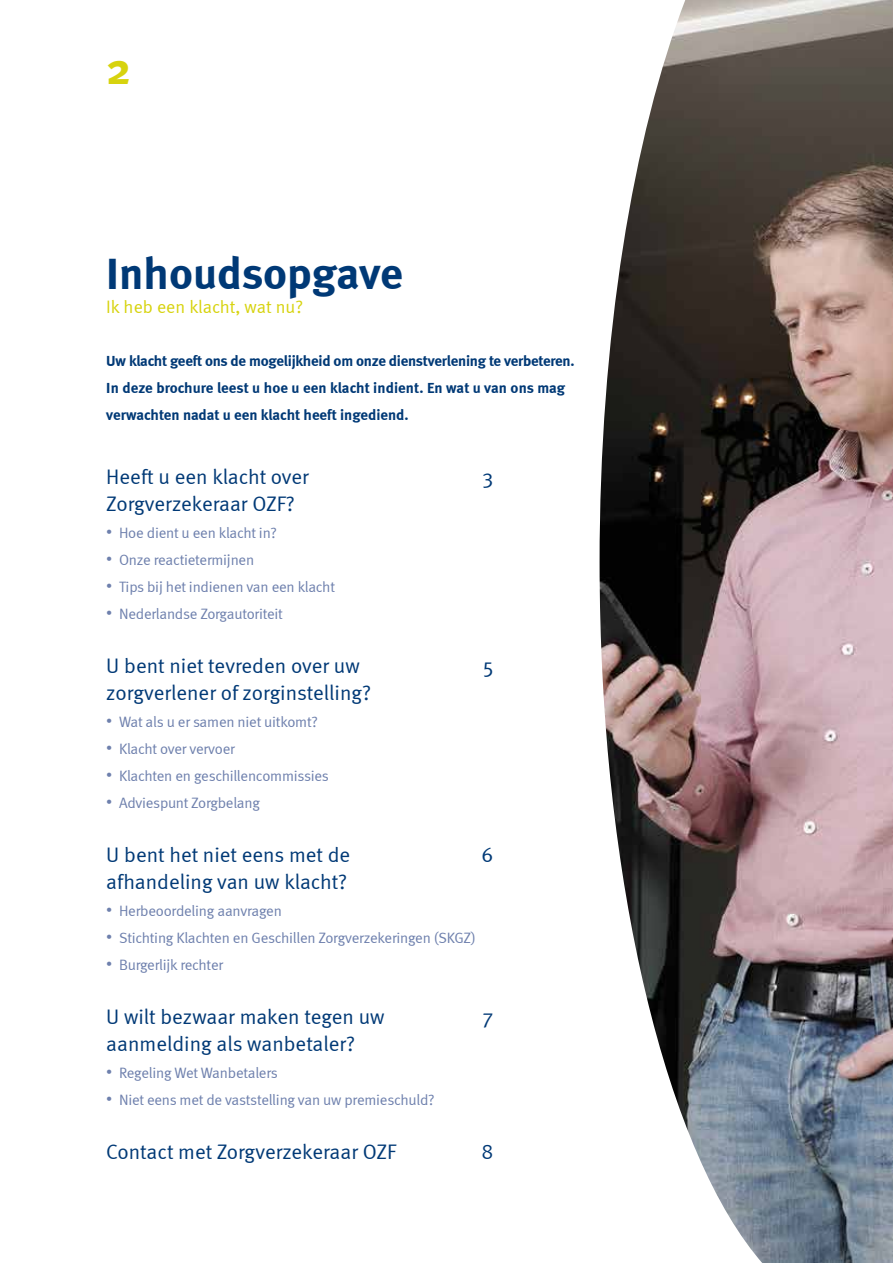
<style>
.page{position:relative;width:893px;height:1263px;background:#fff}
.page>*{position:absolute;margin:0;border:0;box-sizing:border-box;transform-origin:0 0}
.t1{font:700 45px "Meta";color:#003976}
.t2{font:700 45px "Meta";color:#d7d30e}
.t3{font:21px "Meta Normal";color:#003976}
.t4{font:18px "Meta Normal";color:#d7d30e}
.t5{font:15px "Meta Normal";letter-spacing:-.015em;color:#6e80ad}
.t6{font:700 15px/27px "Meta";letter-spacing:-.01em;color:#003976}
.s1{font-size:12px}
</style>
<div class="page">
<img style="left:600px;top:0;width:293px;height:1263px">
<h1 class="t2" style="left:106px;top:42px;width:27px">2</h1>
<h1 class="t1" style="left:106px;top:246px;width:298px">Inhoudsopgave</h1>
<p class="t4" style="left:106px;top:296px;width:198px">Ik heb een klacht, wat nu?</p>
<p class="t6" style="left:106px;top:347px;width:470px">Uw klacht geeft ons de mogelijkheid om onze dienstverlening te verbeteren.<br>In deze brochure leest u hoe u een klacht indient. En wat u van ons mag verwachten nadat u een klacht heeft ingediend.</p>
<h2 class="t3" style="left:106px;top:464px;width:204px">Heeft u een klacht over</h2>
<h2 class="t3" style="left:482px;top:464px;width:12px">3</h2>
<h2 class="t3" style="left:106px;top:491px;width:190px">Zorgverzekeraar OZF?</h2>
<p class="t5" style="left:106px;top:524px;width:172px"><span class="s1">•</span> Hoe dient u een klacht in?</p>
<p class="t5" style="left:106px;top:551px;width:149px"><span class="s1">•</span> Onze reactietermijnen</p>
<p class="t5" style="left:106px;top:578px;width:230px"><span class="s1">•</span> Tips bij het indienen van een klacht</p>
<p class="t5" style="left:106px;top:605px;width:178px"><span class="s1">•</span> Nederlandse Zorgautoriteit</p>
<h2 class="t3" style="left:106px;top:653px;width:255px">U bent niet tevreden over uw</h2>
<h2 class="t3" style="left:483px;top:653px;width:12px">5</h2>
<h2 class="t3" style="left:106px;top:680px;width:266px">zorgverlener of zorginstelling?</h2>
<p class="t5" style="left:106px;top:713px;width:213px"><span class="s1">•</span> Wat als u er samen niet uitkomt?</p>
<p class="t5" style="left:106px;top:740px;width:130px"><span class="s1">•</span> Klacht over vervoer</p>
<p class="t5" style="left:106px;top:767px;width:224px"><span class="s1">•</span> Klachten en geschillencommissies</p>
<p class="t5" style="left:106px;top:794px;width:155px"><span class="s1">•</span> Adviespunt Zorgbelang</p>
<h2 class="t3" style="left:106px;top:842px;width:245px">U bent het niet eens met de</h2>
<h2 class="t3" style="left:481px;top:842px;width:13px">6</h2>
<h2 class="t3" style="left:106px;top:869px;width:242px">afhandeling van uw klacht?</h2>
<p class="t5" style="left:106px;top:902px;width:177px"><span class="s1">•</span> Herbeoordeling aanvragen</p>
<p class="t5" style="left:106px;top:929px;width:371px"><span class="s1">•</span> Stichting Klachten en Geschillen Zorgverzekeringen (SKGZ)</p>
<p class="t5" style="left:106px;top:956px;width:118px"><span class="s1">•</span> Burgerlijk rechter</p>
<h2 class="t3" style="left:106px;top:1004px;width:280px">U wilt bezwaar maken tegen uw</h2>
<h2 class="t3" style="left:483px;top:1004px;width:12px">7</h2>
<h2 class="t3" style="left:106px;top:1031px;width:250px">aanmelding als wanbetaler?</h2>
<p class="t5" style="left:106px;top:1064px;width:173px"><span class="s1">•</span> Regeling Wet Wanbetalers</p>
<p class="t5" style="left:106px;top:1091px;width:330px"><span class="s1">•</span> Niet eens met de vaststelling van uw premieschuld?</p>
<h2 class="t3" style="left:106px;top:1139px;width:291px">Contact met Zorgverzekeraar OZF</h2>
<h2 class="t3" style="left:481px;top:1139px;width:13px">8</h2>
</div>
